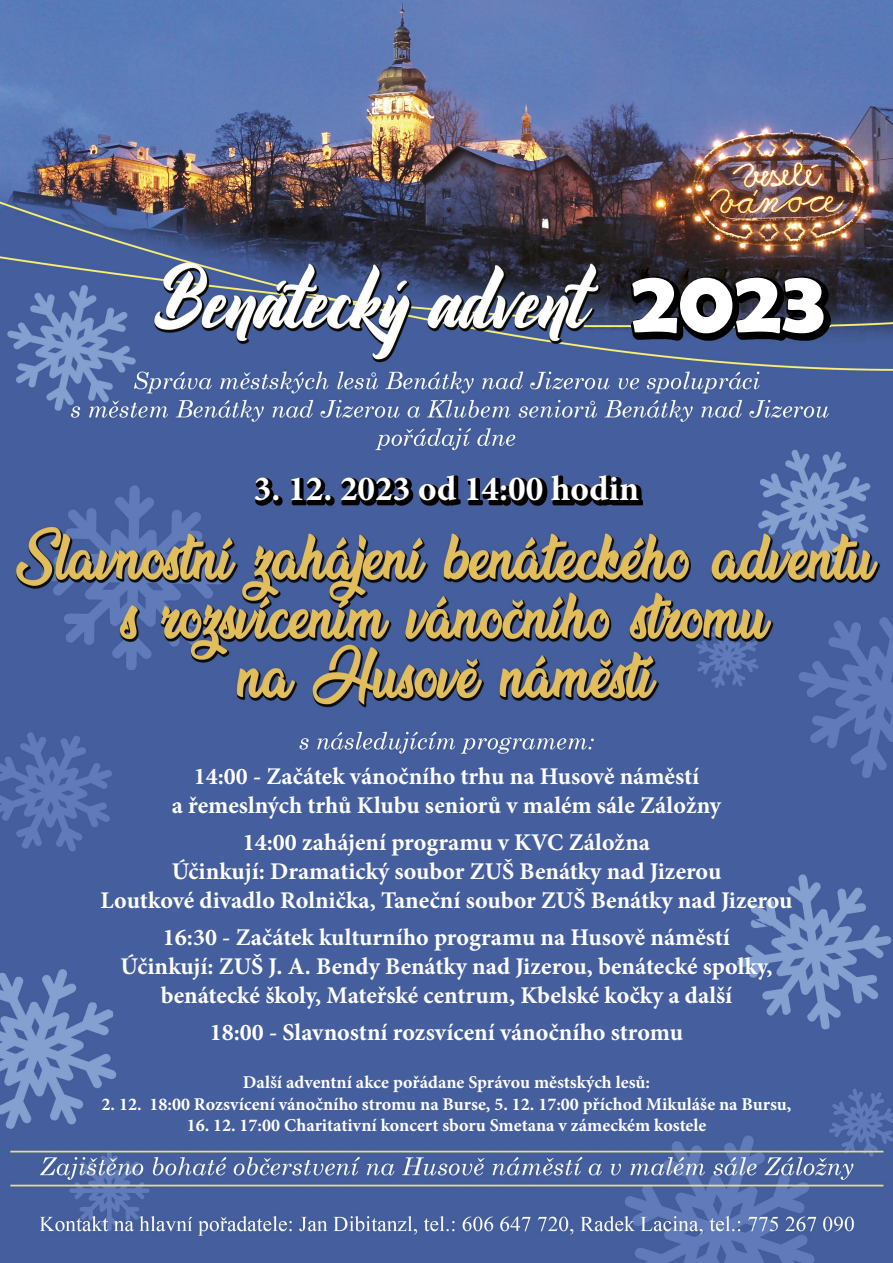
<style>
.page{position:relative;width:893px;height:1263px;background:#fff}
.page>*{position:absolute;margin:0;border:0;box-sizing:border-box;transform-origin:0 0}
.t1{font:700 90px "Berlin Sans FB Demi";color:#fff}
.t2{font:700 35.25px "Minion Pro";color:#fff}
.t3{font:700 24px/28.8px "Minion Pro";color:#fff;text-align:center}
.t4{font:700 18px "Minion Pro";color:#fff}
</style>
<div class="page">
<img style="left:0;top:0;width:893px;height:1263px">
<img style="left:255px;top:476px;width:388px;height:29px">
<img style="left:631px;top:276px;width:200px;height:65px">
<h1 class="t1" style="left:631px;top:249px;width:195px">2023</h1>
<h2 class="t2" style="left:254px;top:464px;width:387px">3. 12. 2023 od 14:00 hodin</h2>
<p class="t3" style="left:172px;top:761px;width:551px">14:00 - Začátek vánočního trhu na Husově náměstí<br>a řemeslných trhů Klubu seniorů v malém sále Záložny</p>
<p class="t3" style="left:100px;top:828px;width:694px">14:00 zahájení programu v KVC Záložna<br>Účinkují: Dramatický soubor ZUŠ Benátky nad Jizerou<br>Loutkové divadlo Rolnička, Taneční soubor ZUŠ Benátky nad Jizerou</p>
<p class="t3" style="left:121px;top:922px;width:653px">16:30 - Začátek kulturního programu na Husově náměstí<br>Účinkují: ZUŠ J. A. Bendy Benátky nad Jizerou, benátecké spolky, benátecké školy, Mateřské centrum, Kbelské kočky a další</p>
<p class="t3" style="left:210px;top:1017px;width:475px">18:00 - Slavnostní rozsvícení vánočního stromu</p>
<p class="t4" style="left:243px;top:1069px;width:409px">Další adventní akce pořádane Správou městských lesů:</p>
<p class="t4" style="left:102px;top:1091px;width:691px">2. 12. 18:00 Rozsvícení vánočního stromu na Burse, 5. 12. 17:00 příchod Mikuláše na Bursu,</p>
<p class="t4" style="left:187px;top:1113px;width:521px">16. 12. 17:00 Charitativní koncert sboru Smetana v zámeckém kostele</p>
</div>
